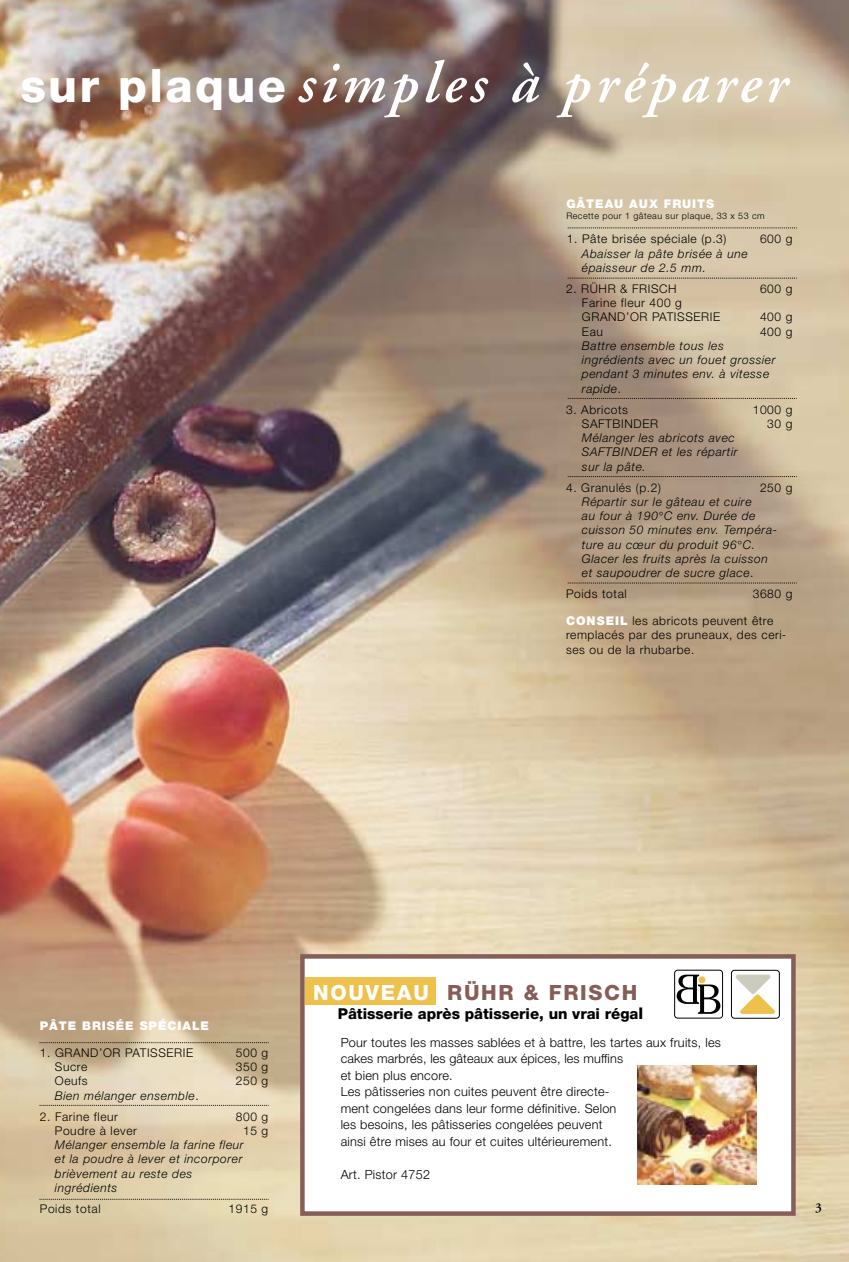
<style>
.page{position:relative;width:849px;height:1262px;background:#fff}
.page>*{position:absolute;margin:0;border:0;box-sizing:border-box;transform-origin:0 0}
.t1{font:italic 600 58.65px "Adobe Garamond";letter-spacing:.08em;color:#fff}
.t2{font:800 46.05px "Helvetica Neue";letter-spacing:.05em;color:#fff}
.t3{font:800 21px "Helvetica Neue";letter-spacing:.08em;color:#865e57}
.t4{font:800 15px "Helvetica Neue";color:#000}
.t5{font:600 13.5px "Adobe Garamond";color:#000}
.t6{font:300 12.6px/16.5px "Helvetica Neue";letter-spacing:.02em;color:#000}
.t7{font:italic 300 12px/14.2px "Helvetica Neue";letter-spacing:.05em;color:#000}
.t8{font:300 12px/14.2px "Helvetica Neue";letter-spacing:.05em;color:#000}
.t9{font:900 12px "Helvetica Neue";letter-spacing:.08em;color:#fff}
.t10{font:300 9px "Helvetica Neue";letter-spacing:.05em;color:#000}
.s1{font-style:normal}
.s2{font-weight:900;color:#fff}
.s3{color:#fff}
.s4{font-size:16.2px}
</style>
<div class="page">
<img style="left:0;top:0;width:849px;height:1261px">
<div style="left:300px;top:954px;width:496px;height:261px;background:#fff;border:4px solid #865e57"></div>
<div style="left:305px;top:977px;width:131px;height:27px;background:#eec14d"></div>
<div style="left:731px;top:970px;width:49px;height:48px;background:#fff;border:1px solid #000;border-radius:3px"></div>
<svg style="left:736px;top:974px;width:39px;height:40px"></svg>
<div style="left:674px;top:970px;width:49px;height:48px;background:#fff;border:1px solid #000;border-radius:3px"></div>
<svg style="left:677px;top:974px;width:43px;height:39px"></svg>
<div style="left:699px;top:976px;width:6px;height:7px;background:#eec14d;border-radius:50%"></div>
<svg style="left:568px;top:228px;width:228px;height:1px"></svg>
<svg style="left:568px;top:278px;width:228px;height:1px"></svg>
<svg style="left:568px;top:398px;width:228px;height:1px"></svg>
<svg style="left:568px;top:476px;width:228px;height:1px"></svg>
<svg style="left:568px;top:582px;width:228px;height:1px"></svg>
<svg style="left:40px;top:1042px;width:228px;height:1px"></svg>
<svg style="left:40px;top:1105px;width:228px;height:1px"></svg>
<svg style="left:40px;top:1198px;width:228px;height:1px"></svg>
<img style="left:637px;top:1065px;width:120px;height:119px">
<svg style="left:659px;top:512px;width:4px;height:3px"></svg>
<svg style="left:738px;top:540px;width:4px;height:4px"></svg>
<h2 class="t2" style="left:20px;top:69px;width:267px">sur plaque</h2>
<h1 class="t1" style="left:296px;top:59px;width:491px">simples à préparer</h1>
<p class="t9" style="left:566px;top:200px;width:149px">GÂTEAU AUX FRUITS</p>
<p class="t10" style="left:566px;top:212px;width:200px">Recette pour 1 gâteau sur plaque, 33 x 53 cm</p>
<p class="t8" style="left:567px;top:233px;width:161px">1. Pâte brisée spéciale (p.3)</p>
<p class="t8" style="left:760px;top:233px;width:34px">600 g</p>
<p class="t7" style="left:582px;top:247px;width:167px">Abaisser la pâte brisée à une épaisseur de 2.5 mm.</p>
<p class="t8" style="left:566px;top:282px;width:112px">2. RÜHR &amp; FRISCH</p>
<p class="t8" style="left:760px;top:282px;width:34px">600 g</p>
<p class="t8" style="left:582px;top:297px;width:140px">Farine fleur 400 g<br>GRAND’OR PATISSERIE</p>
<p class="t8" style="left:760px;top:311px;width:34px">400 g</p>
<p class="t8" style="left:582px;top:325px;width:22px">Eau</p>
<p class="t8" style="left:760px;top:325px;width:34px">400 g</p>
<p class="t7" style="left:582px;top:339px;width:195px">Battre ensemble tous les ingrédients avec un fouet grossier pendant 3 minutes env. à vitesse rapide<span class="s1">.</span></p>
<p class="t8" style="left:566px;top:403px;width:64px">3. Abricots</p>
<p class="t8" style="left:753px;top:403px;width:41px">1000 g</p>
<p class="t8" style="left:582px;top:417px;width:78px">SAFTBINDER</p>
<p class="t8" style="left:767px;top:417px;width:27px">30 g</p>
<p class="t7" style="left:582px;top:432px;width:157px">Mélanger les abricots avec<br>SAFTBINDER et les répartir sur la pâte.</p>
<p class="t8" style="left:566px;top:481px;width:96px">4. Granulés (p.2)</p>
<p class="t8" style="left:760px;top:481px;width:34px">250 g</p>
<p class="t7" style="left:582px;top:495px;width:197px">Répartir sur le gâteau et cuire<br>au four à 190 C env. Durée de cuisson 50 minutes env. Tempéra&shy;ture au cœur du produit 96 C.<br>Glacer les fruits après la cuisson et saupoudrer de sucre glace<span class="s1">.</span></p>
<p class="t8" style="left:566px;top:588px;width:62px">Poids total</p>
<p class="t8" style="left:753px;top:588px;width:41px">3680 g</p>
<p class="t8" style="left:566px;top:615px;width:222px"><span class="s2">CONSEIL</span> les abricots peuvent être remplacés par des pruneaux, des ceri&shy;ses ou de la rhubarbe.</p>
<p class="t9" style="left:40px;top:1021px;width:171px">PÂTE BRISÉE SPÉCIALE</p>
<p class="t8" style="left:40px;top:1046px;width:155px">1. GRAND’OR PATISSERIE</p>
<p class="t8" style="left:236px;top:1046px;width:34px">500 g</p>
<p class="t8" style="left:55px;top:1060px;width:34px">Sucre</p>
<p class="t8" style="left:236px;top:1060px;width:34px">350 g</p>
<p class="t8" style="left:55px;top:1075px;width:34px">Oeufs</p>
<p class="t8" style="left:236px;top:1075px;width:34px">250 g</p>
<p class="t7" style="left:55px;top:1089px;width:145px">Bien mélanger ensemble<span class="s1">.</span></p>
<p class="t8" style="left:40px;top:1110px;width:80px">2. Farine fleur</p>
<p class="t8" style="left:236px;top:1110px;width:34px">800 g</p>
<p class="t8" style="left:55px;top:1124px;width:84px">Poudre à lever</p>
<p class="t8" style="left:243px;top:1124px;width:27px">15 g</p>
<p class="t7" style="left:55px;top:1138px;width:190px">Mélanger ensemble la farine fleur et la poudre à lever et incorporer brièvement au reste des ingrédients</p>
<p class="t8" style="left:40px;top:1202px;width:62px">Poids total</p>
<p class="t8" style="left:229px;top:1202px;width:41px">1915 g</p>
<h3 class="t3" style="left:313px;top:984px;width:326px"><span class="s3">NOUVEAU</span> RÜHR &amp; FRISCH</h3>
<p class="t4" style="left:338px;top:1008px;width:307px">Pâtisserie après pâtisserie, un vrai réga<span class="s4">l</span></p>
<p class="t6" style="left:341px;top:1035px;width:382px">Pour toutes les masses sablées et à battre, les tartes aux fruits, les cakes marbrés, les gâteaux aux épices, les muffins<br>et bien plus encore.<br>Les pâtisseries non cuites peuvent être directe-<br>ment congelées dans leur forme définitive. Selon<br>les besoins, les pâtisseries congelées peuvent<br>ainsi être mises au four et cuites ultérieurement.</p>
<p class="t6" style="left:341px;top:1167px;width:91px">Art. Pistor 4752</p>
<p class="t5" style="left:815px;top:1202px;width:8px">3</p>
</div>
